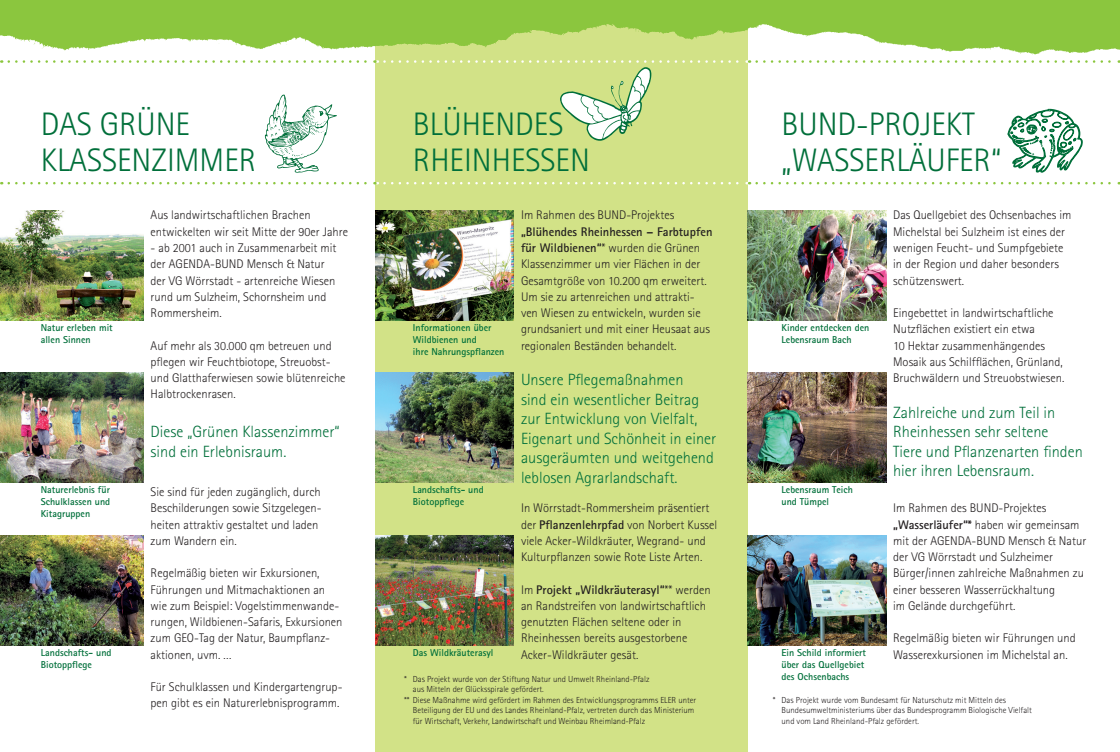
<style>
.page{position:relative;width:1120px;height:752px;background:#fff}
.page>*{position:absolute;margin:0;border:0;box-sizing:border-box;transform-origin:0 0}
.t1{font:300 32.5px/36.2px "Rotis Sans Serif";color:#006f3a}
.t2{font:300 16.25px/19.5px "Rotis Sans Serif";color:#006f3a}
.t3{font:300 12.5px/16.2px "Rotis Sans Serif";color:#231f20}
.t4{font:700 10px/12px "Rotis Sans Serif";color:#006f3a}
.t5{font:300 8.75px/10.5px "Rotis Sans Serif";color:#231f20}
.s1{font-weight:700}
</style>
<div class="page">
<div style="left:376px;top:0;width:372px;height:751px;background:#d2e287"></div>
<img style="left:0;top:210px;width:144px;height:110px">
<img style="left:376px;top:210px;width:138px;height:110px">
<img style="left:748px;top:210px;width:138px;height:110px">
<img style="left:0;top:373px;width:144px;height:109px">
<img style="left:376px;top:372px;width:138px;height:110px">
<img style="left:748px;top:372px;width:138px;height:110px">
<img style="left:0;top:535px;width:144px;height:109px">
<img style="left:376px;top:535px;width:138px;height:109px">
<img style="left:748px;top:535px;width:138px;height:109px">
<svg style="left:384px;top:182px;width:366px;height:2px"></svg>
<svg style="left:756px;top:182px;width:363px;height:2px"></svg>
<svg style="left:9px;top:182px;width:369px;height:2px"></svg>
<img style="left:0;top:0;width:1120px;height:77px">
<img style="left:376px;top:0;width:372px;height:77px">
<svg style="left:1007px;top:108px;width:76px;height:65px"></svg>
<svg style="left:265px;top:95px;width:72px;height:77px"></svg>
<svg style="left:384px;top:60px;width:366px;height:81px"></svg>
<h1 class="t1" style="left:41px;top:106px;width:17px">Das</h1>
<h1 class="t1" style="left:100px;top:106px;width:92px">Grüne</h1>
<h1 class="t1" style="left:41px;top:142px;width:16px">Klass</h1>
<h1 class="t1" style="left:117px;top:142px;width:140px">enzimmer</h1>
<h1 class="t1" style="left:413px;top:106px;width:178px">Blüh endes<br>Rheinhessen</h1>
<h1 class="t1" style="left:781px;top:106px;width:221px">BUND-Projekt „Wasserläufer“</h1>
<p class="t3" style="left:893px;top:207px;width:180px">Das Quellgebiet des Ochsenbaches im<br>M ichelstal bei Sulzheim ist eines der wenigen Feucht- und Sumpfgebiete in der Region und daher besonders schützenswert.</p>
<p class="t3" style="left:893px;top:304px;width:173px">Eingebettet in landwirtschaftliche<br>N utzflächen existiert ein etwa<br>10 Hektar zusammenhängendes Mosaik aus Schilfflächen, Grünland, Bruchwäldern und Streuobstwiesen.</p>
<h2 class="t2" style="left:893px;top:402px;width:191px">Zahlreiche und zum Teil in<br>Rheinhessen sehr seltene<br>Tiere und Pflanzenarten finden hier ihren Lebensraum.</h2>
<p class="t3" style="left:893px;top:499px;width:195px">I m Rahmen des BUND-Projektes <span class="s1">„Wasserläufer“*</span> haben wir gemeinsam mit der AGENDA-BUND Mensch &amp; Natur der VG Wörrstadt und Sulzheimer Bürger/innen zahlreiche Maßnahmen zu einer besseren Wasserrückhaltung<br>im Gelände durchgeführt.</p>
<p class="t3" style="left:893px;top:629px;width:184px">Regelmäßig bieten wir Führungen und<br>Wasserexkursionen im M ichelstal an.</p>
<p class="t3" style="left:151px;top:207px;width:199px">Aus landwirtschaftlichen Brachen entwickelten wir seit M itte der 90er Jahre</p>
<p class="t3" style="left:151px;top:239px;width:187px">- ab 2001 auch in Zusammenarbeit mit der AGENDA-BUND Mensch &amp; Natur der VG Wörrstadt - artenreiche Wiesen rund um Sulzheim, Schornsheim und<br>Rommersheim.</p>
<p class="t3" style="left:151px;top:337px;width:196px">Auf mehr als 30.000 qm betreuen und pflegen wir Feuchtbiotope, Streuobst&shy;und Glatthaferwiesen sowie blütenreiche Halbtrockenrasen.</p>
<h2 class="t2" style="left:151px;top:422px;width:190px">Diese „Grünen Klassenzimmer“ sind ein Erlebnisraum.</h2>
<p class="t3" style="left:151px;top:483px;width:173px">Sie sind für jeden zugänglich, durch<br>Beschilderungen sowie Sitzgelegen&shy;heiten attraktiv gestaltet und laden zum Wandern ein.</p>
<p class="t3" style="left:151px;top:564px;width:193px">Regelmäßig bieten wir Exkursionen, Führungen und M itmachaktionen an wie zum Beispiel: Vogelstimmenwande&shy;rungen, Wildbienen-Safaris, Exkursionen zum GEO-Tag der Natur, Baumpflanz&shy;aktionen, uvm. …</p>
<p class="t3" style="left:151px;top:678px;width:193px">Für Schulklassen und Kindergartengrup&shy;pen gibt es ein Naturerlebnisprogramm.</p>
<p class="t3" style="left:521px;top:207px;width:155px">I m Rahmen des BUND-Projektes</p>
<p class="t3" style="left:521px;top:223px;width:193px"><span class="s1">„Blühendes Rheinhessen – Farbtupfen für Wildbienen“</span>* wurden die Grünen Klassenzimmer um vier Flächen in der Gesamtgröße von 10.200 qm erweitert.<br>Um sie zu artenreichen und attrakti&shy;ven Wiesen zu entwickeln, wurden sie grundsaniert und mit einer Heusaat aus regionalen Beständen behandelt.</p>
<h2 class="t2" style="left:521px;top:370px;width:197px">Unsere Pflegemaßnahmen<br>sind ein wesentlicher Beitrag zur Entwicklung von Vielfalt,<br>Eigenart und Schönheit in einer ausgeräumten und weitgehend leblosen Agrarlandschaft.</h2>
<p class="t3" style="left:521px;top:499px;width:198px">I n Wörrstadt-Rommersheim präsentiert der <span class="s1">Pflanzenlehrpfad</span> von Norbert Kussel viele Acker-Wildkräuter, Wegrand- und Kulturpflanzen sowie Rote Liste Arten.</p>
<p class="t3" style="left:521px;top:581px;width:191px">I m <span class="s1">Projekt „Wildkräuterasyl“</span>** werden an Randstreifen von landwirtschaftlich genutzten Flächen seltene oder in<br>R heinhessen bereits ausgestorbene Acker-Wildkräuter gesät.</p>
<p class="t5" style="left:404px;top:673px;width:247px">* Das Projekt wurde von der Stiftung Natur und Umwelt Rheinland-Pfalz</p>
<p class="t5" style="left:413px;top:683px;width:133px">aus M itteln der Glücksspirale gefördert.</p>
<p class="t5" style="left:404px;top:694px;width:294px">** Diese Maßnahme wird gefördert im Rahmen des Entwicklungsprogramms ELER unter</p>
<p class="t5" style="left:413px;top:704px;width:283px">Beteiligung der EU und des Landes Rheinland-Pfalz, vertreten durch das M inisterium</p>
<p class="t5" style="left:413px;top:715px;width:234px">für Wirtschaft, Verkehr, Landwirtschaft und Weinbau R heimland-Pfalz</p>
<p class="t4" style="left:41px;top:321px;width:74px">Natur erleben mit allen Sinnen</p>
<p class="t4" style="left:413px;top:321px;width:93px">Informationen über<br>Wildbienen und<br>ihre Nahrungspflanzen</p>
<p class="t4" style="left:781px;top:321px;width:89px">Kinder entdecken den<br>Lebensraum Bach</p>
<p class="t4" style="left:41px;top:483px;width:71px;text-align:justify">Naturerlebnis für Schulklassen und Kitagruppen</p>
<p class="t4" style="left:413px;top:483px;width:72px">Landschafts- und<br>Biotoppflege</p>
<p class="t4" style="left:781px;top:483px;width:73px">Lebensraum Teich und Tümpel</p>
<p class="t4" style="left:41px;top:646px;width:72px">Landschafts- und<br>Biotoppflege</p>
<p class="t4" style="left:413px;top:646px;width:82px">Das Wildkräuterasyl</p>
<p class="t4" style="left:781px;top:646px;width:86px">Ein Schild informiert über das Quellgebiet des Ochsenbachs</p>
<p class="t5" style="left:781px;top:694px;width:252px;text-indent:-9px">* Das Projekt wurde vom Bundesamt für Naturschutz mit M itteln des<br>Bundesumweltministeriums über das Bundesprogramm Biologische Vielfalt und vom Land Rheinland-Pfalz gefördert.</p>
</div>
